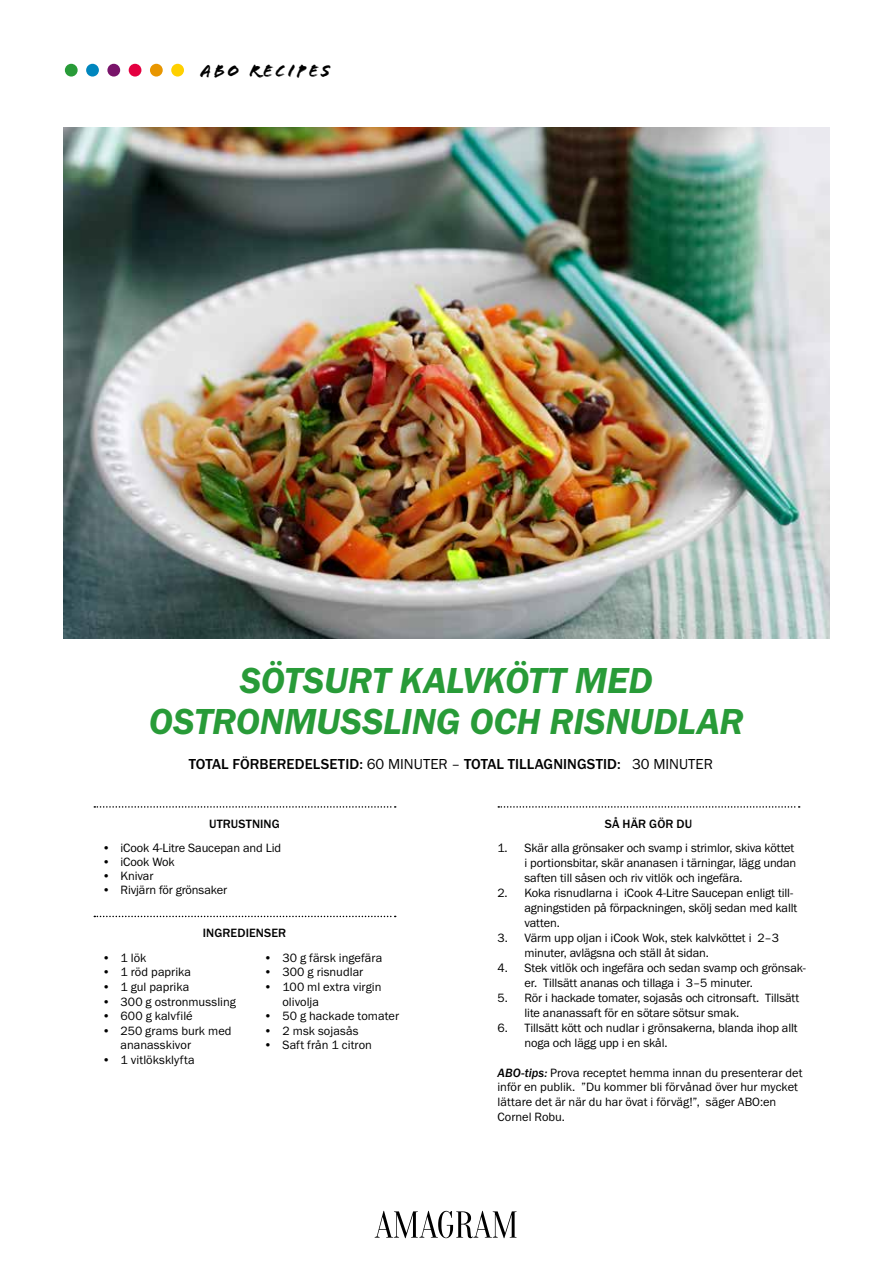
<style>
.page{position:relative;width:893px;height:1263px;background:#fff}
.page>*{position:absolute;margin:0;border:0;box-sizing:border-box;transform-origin:0 0}
.t1{font:37.5px/40.5px "Franklin Gothic URW Dem Ita";letter-spacing:-.005em;color:#289b38;text-align:center}
.t2{font:18px "Flood Std";letter-spacing:.145em;color:#000}
.t3{font:500 15px "Franklin Gothic URW";letter-spacing:.005em;color:#000}
.t4{font:12.45px/15px "Franklin Gothic URW Boo";letter-spacing:-.01em;color:#000}
.t5{font:500 12.45px "Franklin Gothic URW";letter-spacing:.01em;color:#000}
.t6{font:12.45px "Franklin Gothic URW Boo";letter-spacing:.01em;color:#000}
.s1{font-family:"Franklin Gothic URW Boo";font-weight:400}
.s2{font-family:"Franklin Gothic URW Med Ita"}
</style>
<div class="page">
<img style="left:64px;top:128px;width:765px;height:510px">
<svg style="left:498px;top:806px;width:302px;height:2px"></svg>
<svg style="left:94px;top:806px;width:302px;height:2px"></svg>
<svg style="left:94px;top:916px;width:302px;height:1px"></svg>
<div style="left:171px;top:64px;width:13px;height:13px;background:#ffd000;border-radius:50%"></div>
<div style="left:150px;top:64px;width:13px;height:13px;background:#e89600;border-radius:50%"></div>
<div style="left:129px;top:64px;width:12px;height:13px;background:#e40040;border-radius:50%"></div>
<div style="left:107px;top:64px;width:13px;height:13px;background:#79146a;border-radius:50%"></div>
<div style="left:86px;top:64px;width:13px;height:13px;background:#0086be;border-radius:50%"></div>
<div style="left:65px;top:64px;width:13px;height:13px;background:#289b38;border-radius:50%"></div>
<svg style="left:375px;top:1211px;width:142px;height:27px"></svg>
<h2 class="t2" style="left:201px;top:60px;width:131px">ABO RECIPES</h2>
<h1 class="t1" style="left:149px;top:659px;width:597px">SÖTSURT KALVKÖTT MED<br>OSTRONMUSSLING OCH RISNUDLAR</h1>
<p class="t3" style="left:189px;top:755px;width:526px">TOTAL FÖRBEREDELSETID: <span class="s1">60 MINUTER –</span> TOTAL TILLAGNINGSTID: <span class="s1">30 MINUTER</span></p>
<p class="t5" style="left:209px;top:816px;width:72px">UTRUSTNING</p>
<p class="t4" style="left:102px;top:840px;width:181px">• iCook 4-Litre Saucepan and Lid</p>
<p class="t4" style="left:102px;top:854px;width:74px">• iCook Wok</p>
<p class="t4" style="left:102px;top:868px;width:53px">• Knivar</p>
<p class="t4" style="left:102px;top:882px;width:127px">• Rivjärn för grönsaker</p>
<p class="t5" style="left:203px;top:925px;width:85px">INGREDIENSER</p>
<p class="t4" style="left:102px;top:950px;width:46px">• 1 lök</p>
<p class="t4" style="left:102px;top:964px;width:91px">• 1 röd paprika</p>
<p class="t4" style="left:102px;top:979px;width:89px">• 1 gul paprika</p>
<p class="t4" style="left:102px;top:994px;width:135px">• 300 g ostronmussling</p>
<p class="t4" style="left:102px;top:1008px;width:92px">• 600 g kalvfilé</p>
<p class="t4" style="left:121px;top:1023px;width:113px;text-indent:-19px">• 250 grams burk med ananasskivor</p>
<p class="t4" style="left:102px;top:1052px;width:94px">• 1 vitlöksklyfta</p>
<p class="t4" style="left:264px;top:950px;width:120px">• 30 g färsk ingefära</p>
<p class="t4" style="left:264px;top:964px;width:101px">• 300 g risnudlar</p>
<p class="t4" style="left:282px;top:979px;width:101px;text-indent:-19px">• 100 ml extra virgin olivolja</p>
<p class="t4" style="left:264px;top:1008px;width:137px">• 50 g hackade tomater</p>
<p class="t6" style="left:264px;top:1023px;width:96px">• 2 msk sojasås</p>
<p class="t4" style="left:264px;top:1037px;width:110px">• Saft från 1 citron</p>
<p class="t5" style="left:605px;top:816px;width:89px">SÅ HÄR GÖR DU</p>
<p class="t4" style="left:524px;top:840px;width:273px;text-indent:-27px">1. Skär alla grönsaker och svamp i strimlor, skiva köttet i portionsbitar, skär ananasen i tärningar, lägg undan saften till såsen och riv vitlök och ingefära.</p>
<p class="t4" style="left:524px;top:885px;width:274px;text-indent:-27px">2. Koka risnudlarna i iCook 4-Litre Saucepan enligt till&shy;agningstiden på förpackningen, skölj sedan med kallt vatten.</p>
<p class="t4" style="left:524px;top:930px;width:256px;text-indent:-27px">3. Värm upp oljan i iCook Wok, stek kalvköttet i 2–3 minuter, avlägsna och ställ åt sidan.</p>
<p class="t4" style="left:524px;top:960px;width:283px;text-indent:-27px">4. Stek vitlök och ingefära och sedan svamp och grönsak&shy;er. Tillsätt ananas och tillaga i 3–5 minuter.</p>
<p class="t4" style="left:524px;top:990px;width:276px;text-indent:-27px">5. Rör i hackade tomater, sojasås och citronsaft. Tillsätt lite ananassaft för en sötare sötsur smak.</p>
<p class="t4" style="left:524px;top:1020px;width:275px;text-indent:-27px">6. Tillsätt kött och nudlar i grönsakerna, blanda ihop allt noga och lägg upp i en skål.</p>
<p class="t4" style="left:497px;top:1065px;width:306px"><span class="s2">ABO-tips:</span> Prova receptet hemma innan du presenterar det inför en publik. ”Du kommer bli förvånad över hur mycket lättare det är när du har övat i förväg!”, säger ABO:en Cornel Robu.</p>
</div>
